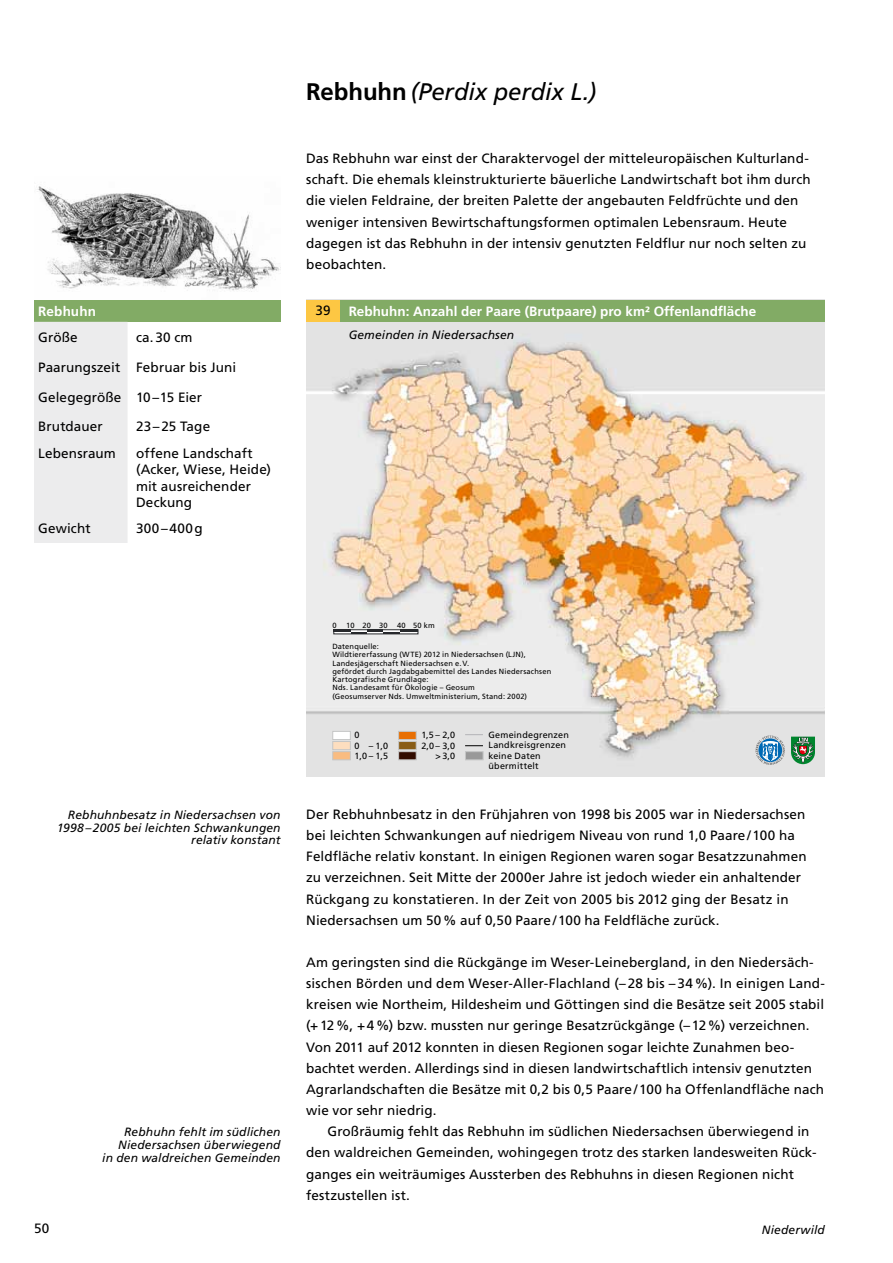
<style>
.page{position:relative;width:893px;height:1263px;background:#fff}
.page>*{position:absolute;margin:0;border:0;box-sizing:border-box;transform-origin:0 0}
.t1{font:italic 24px "Frutiger";letter-spacing:-.005em;color:#000}
.t2{font:13.5px/21.1px "Frutiger";letter-spacing:.01em;color:#000}
.t3{font:700 13.5px "Frutiger";color:#fff}
.t4{font:italic 12px/12.8px "Frutiger";letter-spacing:.015em;color:#000;text-align:right}
.t5{font:9px/10.5px "Frutiger";letter-spacing:.02em;color:#000}
.t6{font:7.5px/8.2px "Frutiger";letter-spacing:.025em;color:#000}
.s1{font-weight:700;font-style:normal}
</style>
<div class="page">
<img style="left:306px;top:300px;width:519px;height:477px">
<img style="left:34px;top:186px;width:247px;height:115px">
<div style="left:34px;top:301px;width:247px;height:21px;background:#82ab65"></div>
<div style="left:34px;top:322px;width:94px;height:221px;background:#ececed"></div>
<div style="left:306px;top:301px;width:34px;height:21px;background:#fdc743"></div>
<div style="left:340px;top:301px;width:485px;height:21px;background:#82ab65"></div>
<div style="left:332px;top:731px;width:19px;height:9px;background:#fff;border:1px solid #c5c6c6"></div>
<div style="left:332px;top:741px;width:19px;height:9px;background:#fddebf;border:1px solid #c5c6c6"></div>
<div style="left:332px;top:751px;width:19px;height:9px;background:#f9bc81;border:1px solid #c5c6c6"></div>
<div style="left:398px;top:731px;width:19px;height:9px;background:#e86f03;border:1px solid #c5c6c6"></div>
<div style="left:398px;top:741px;width:19px;height:9px;background:#895d17;border:1px solid #c5c6c6"></div>
<div style="left:398px;top:751px;width:19px;height:9px;background:#320c00;border:1px solid #c5c6c6"></div>
<svg style="left:465px;top:734px;width:18px;height:1px"></svg>
<svg style="left:465px;top:745px;width:18px;height:1px"></svg>
<svg style="left:333px;top:629px;width:85px;height:5px"></svg>
<div style="left:465px;top:751px;width:18px;height:9px;background:#999;border:1px solid #c5c6c6"></div>
<svg style="left:756px;top:736px;width:29px;height:29px"></svg>
<svg style="left:791px;top:737px;width:24px;height:27px"></svg>
<p class="t3" style="left:38px;top:304px;width:59px">Rebhuhn</p>
<p class="t2" style="left:38px;top:327px;width:41px">Größe</p>
<p class="t2" style="left:136px;top:327px;width:58px">ca.30 cm</p>
<p class="t2" style="left:38px;top:356px;width:199px">Paarungszeit Februar bis Juni</p>
<p class="t2" style="left:38px;top:386px;width:165px">Gelegegröße 10–15 Eier</p>
<p class="t2" style="left:38px;top:416px;width:66px">Brutdauer</p>
<p class="t2" style="left:136px;top:416px;width:76px">23–25 Tage</p>
<p class="t2" style="left:38px;top:442px;width:79px">Lebensraum</p>
<p class="t2" style="left:136px;top:444px;width:137px;line-height:16.5px">offene Landschaft (Acker, Wiese, Heide) mit ausreichender<br>Deckung</p>
<p class="t2" style="left:38px;top:518px;width:54px">Gewicht</p>
<p class="t2" style="left:136px;top:518px;width:68px">300–400g</p>
<h1 class="t1" style="left:306px;top:77px;width:292px"><span class="s1">Rebhuhn</span> (Perdix perdix L.)</h1>
<p class="t2" style="left:306px;top:148px;width:506px">Das Rebhuhn war einst der Charaktervogel der mitteleuropäischen Kulturland&shy;schaft. Die ehemals kleinstrukturierte bäuerliche Landwirtschaft bot ihm durch die vielen Feldraine, der breiten Palette der angebauten Feldfrüchte und den weniger intensiven Bewirtschaftungsformen optimalen Lebensraum. Heute dagegen ist das Rebhuhn in der intensiv genutzten Feldflur nur noch selten zu beobachten.</p>
<p class="t2" style="left:316px;top:300px;width:17px">39</p>
<p class="t3" style="left:349px;top:304px;width:409px">Rebhuhn: Anzahl der Paare (Brutpaare) pro km² Offenlandfläche</p>
<p class="t4" style="left:349px;top:328px;width:167px">Gemeinden in Niedersachsen</p>
<p class="t4" style="left:57px;top:808px;width:225px">Rebhuhnbesatz in Niedersachsen von<br>1998–2005 bei leichten Schwankungen relativ konstant</p>
<p class="t2" style="left:34px;top:1218px;width:17px">50</p>
<p class="t4" style="left:102px;top:1125px;width:180px">Rebhuhn fehlt im südlichen<br>Niedersachsen überwiegend<br>in den waldreichen Gemeinden</p>
<p class="t6" style="left:332px;top:621px;width:6px">0</p>
<p class="t6" style="left:346px;top:621px;width:90px">10 20 30 40 50 km</p>
<p class="t6" style="left:332px;top:642px;width:220px">Datenquelle:<br>Wildtiererfassung (WTE) 2012 in Niedersachsen (LJN), Landesjägerschaft Niedersachsen e.V.<br>gefördet durch Jagdabgabemittel des Landes Niedersachsen Kartografische Grundlage:<br>Nds. Landesamt für Ökologie – Geosum<br>(Geosumserver Nds. Umweltministerium, Stand: 2002)</p>
<p class="t5" style="left:354px;top:730px;width:35px">0<br>0 – 1,0<br>1,0 – 1,5</p>
<p class="t5" style="left:488px;top:729px;width:82px">Gemeindegrenzen<br>Landkreisgrenzen keine Daten übermittelt</p>
<p class="t5" style="left:421px;top:730px;width:35px;text-align:right">1,5 – 2,0<br>2,0 – 3,0 &gt; 3,0</p>
<p class="t2" style="left:306px;top:803px;width:502px">Der Rebhuhnbesatz in den Frühjahren von 1998 bis 2005 war in Niedersachsen bei leichten Schwankungen auf niedrigem Niveau von rund 1,0 Paare/100 ha Feldfläche relativ konstant. In einigen Regionen waren sogar Besatzzunahmen zu verzeichnen. Seit Mitte der 2000er Jahre ist jedoch wieder ein anhaltender Rückgang zu konstatieren. In der Zeit von 2005 bis 2012 ging der Besatz in Niedersachsen um 50% auf 0,50 Paare/100 ha Feldfläche zurück.</p>
<p class="t2" style="left:306px;top:952px;width:520px">Am geringsten sind die Rückgänge im Weser-Leinebergland, in den Niedersäch&shy;sischen Börden und dem Weser-Aller-Flachland (– 28 bis – 34%). In einigen Land&shy;kreisen wie Northeim, Hildesheim und Göttingen sind die Besätze seit 2005 stabil (+12%, +4%) bzw. mussten nur geringe Besatzrückgänge (–12%) verzeichnen.<br>Von 2011 auf 2012 konnten in diesen Regionen sogar leichte Zunahmen beo&shy;bachtet werden. Allerdings sind in diesen landwirtschaftlich intensiv genutzten Agrarlandschaften die Besätze mit 0,2 bis 0,5 Paare/100 ha Offenlandfläche nach wie vor sehr niedrig.</p>
<p class="t2" style="left:306px;top:1121px;width:512px;text-indent:21px">Großräumig fehlt das Rebhuhn im südlichen Niedersachsen überwiegend in den waldreichen Gemeinden, wohingegen trotz des starken landesweiten Rück&shy;ganges ein weiträumiges Aussterben des Rebhuhns in diesen Regionen nicht festzustellen ist.</p>
<p class="t4" style="left:762px;top:1223px;width:65px">Niederwild</p>
</div>
